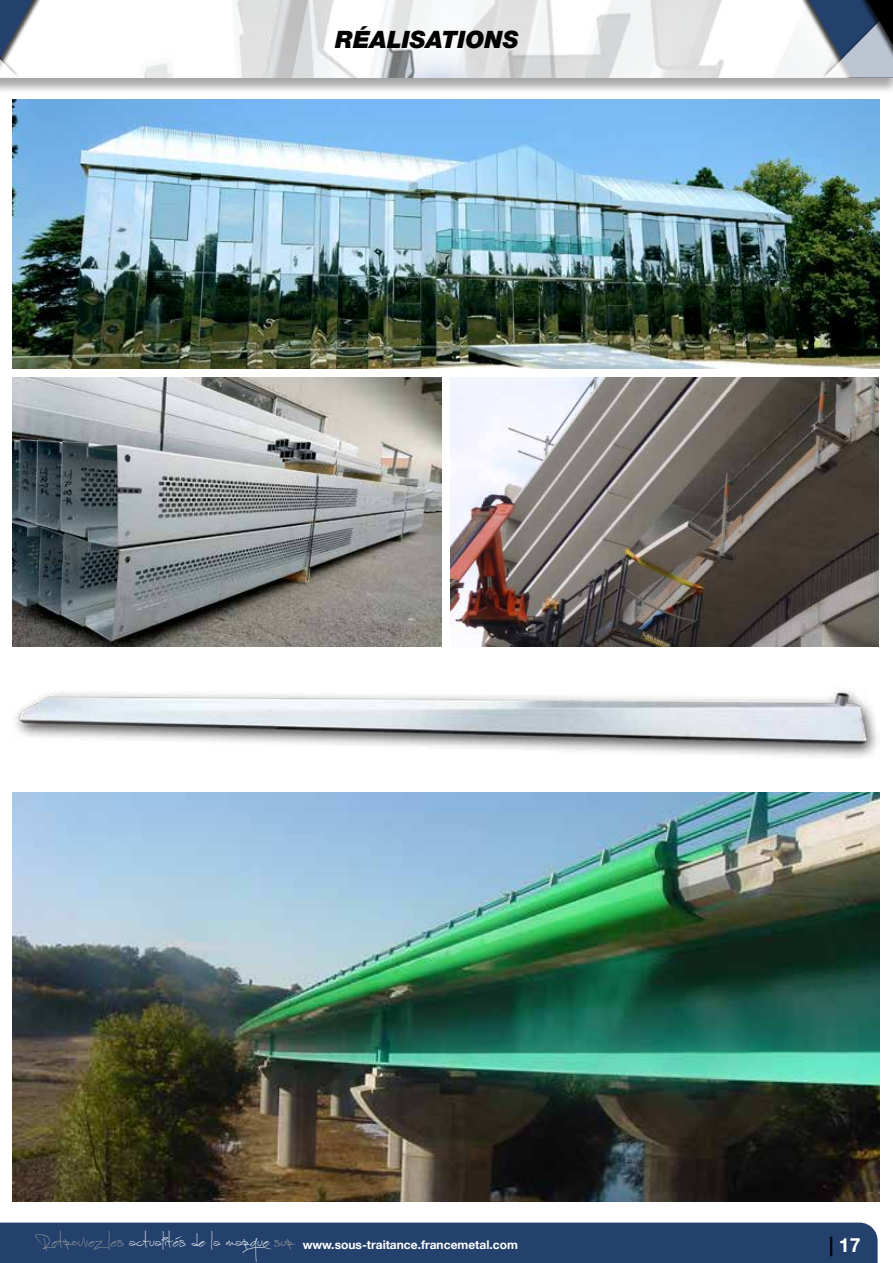
<style>
.page{position:relative;width:893px;height:1263px;background:#fff}
.page>*{position:absolute;margin:0;border:0;box-sizing:border-box;transform-origin:0 0}
.t1{font:italic 900 24px "Helvetica Neue";color:#000}
.t2{font:700 19.5px "Helvetica Neue";color:#fff}
.t3{font:700 12px "Helvetica Neue";color:#fff}
.s1{font-family:"Shimes One PERSONALUSE";font-weight:400;font-size:25.5px;color:#9d9d9c}
.s2{font-family:"Shimes One PERSONALUSE";font-weight:400;font-size:25.5px}
.s3{color:#000}
</style>
<div class="page">
<img style="left:13px;top:377px;width:428px;height:269px">
<img style="left:450px;top:377px;width:429px;height:269px">
<img style="left:13px;top:99px;width:866px;height:270px">
<img style="left:13px;top:792px;width:866px;height:410px">
<img style="left:14px;top:690px;width:863px;height:68px">
<div style="left:0;top:1222px;width:878px;height:41px;background:#23416c"></div>
<div style="left:0;top:0;width:893px;height:94px;background:#000;opacity:.35"></div>
<svg style="left:49px;top:0;width:744px;height:78px"></svg>
<img style="left:33px;top:0;width:16px;height:78px">
<svg style="left:0;top:0;width:33px;height:78px"></svg>
<img style="left:793px;top:0;width:16px;height:78px">
<svg style="left:809px;top:0;width:84px;height:78px"></svg>
<h1 class="t1" style="left:335px;top:25px;width:185px">RÉALISATIONS</h1>
<p class="t3" style="left:35px;top:1236px;width:485px"><span class="s1">Retrouvez les</span> <span class="s2">actualités de la marque</span> <span class="s1">sur</span> www.sous-traitance.francemetal.com</p>
<h2 class="t2" style="left:829px;top:1230px;width:33px"><span class="s3">|</span> 17</h2>
</div>
